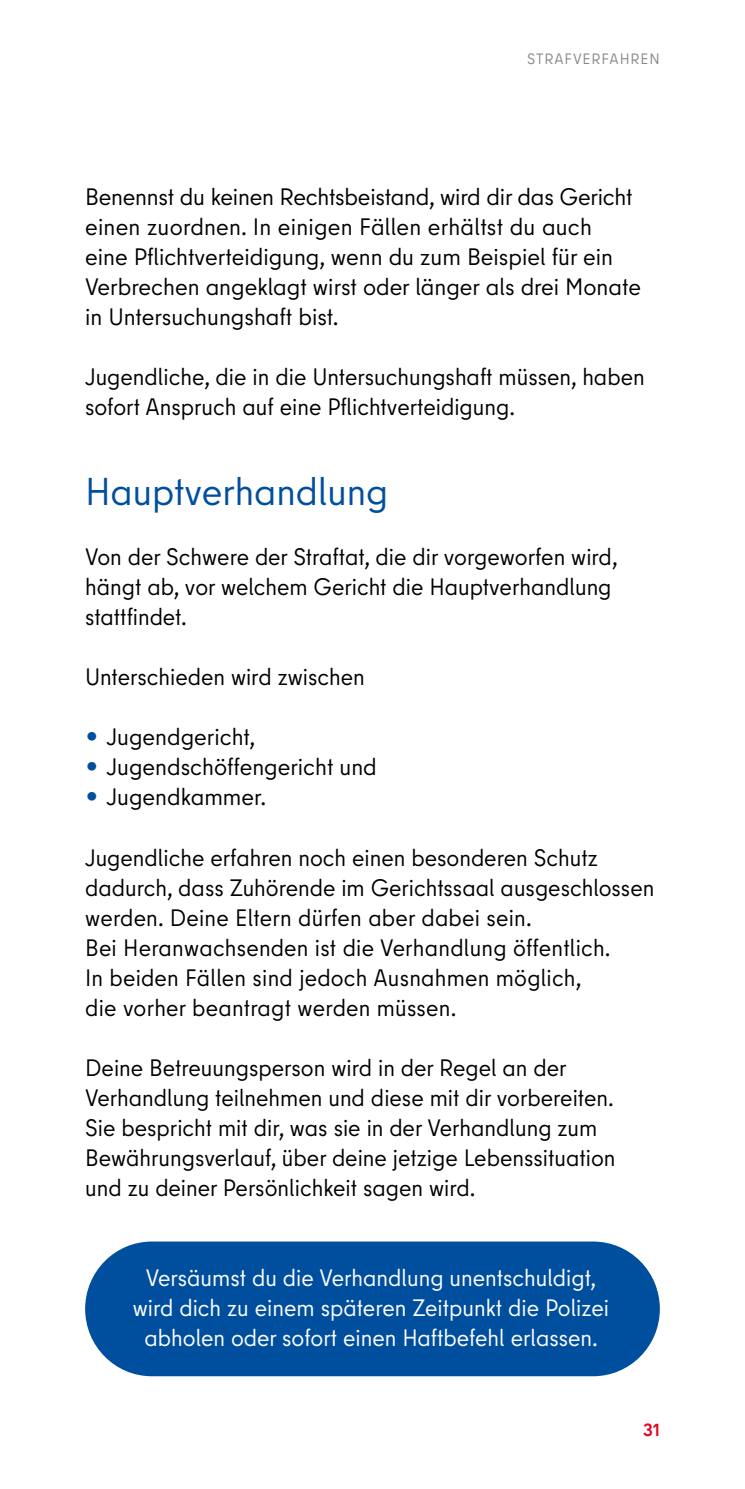
<style>
.page{position:relative;width:745px;height:1489px;background:#fff}
.page>*{position:absolute;margin:0;border:0;box-sizing:border-box;transform-origin:0 0}
.Intro_15_5_pt{font:38.75px "Berlin Type";color:#004f9f}
.Copy_9_5_pt{font:23.75px/30px "Berlin Type";color:#000}
.Copy_9_5_pt-2{font:23.75px/30px "Berlin Type";color:#fff;text-align:center}
.t1{font:700 17.5px "Berlin Type";color:#e40521}
.t2{font:15px "Berlin Type";letter-spacing:.06em;color:#878787}
.s1{font-size:30px;color:#004f9f}
</style>
<div class="page">
<div style="left:85px;top:1241px;width:574px;height:135px;background:#004f9f;border-radius:67px"></div>
<p class="t2" style="left:527px;top:49px;width:134px">STRAFVERFAHREN</p>
<p class="Copy_9_5_pt" style="left:85px;top:182px;width:548px">Benennst du keinen Rechtsbeistand, wird dir das Gericht einen zuordnen. In einigen Fällen erhältst du auch</p>
<p class="Copy_9_5_pt" style="left:85px;top:242px;width:557px">eine Pflichtverteidigung, wenn du zum Beispiel für ein<br>Verbrechen angeklagt wirst oder länger als drei Monate in Untersuchungshaft bist.</p>
<p class="Copy_9_5_pt" style="left:85px;top:362px;width:560px">Jugendliche, die in die Untersuchungshaft müssen, haben sofort Anspruch auf eine Pflichtverteidigung.</p>
<p class="Intro_15_5_pt" style="left:85px;top:467px;width:304px">Hauptverhandlung</p>
<p class="Copy_9_5_pt" style="left:85px;top:542px;width:534px">Von der Schwere der Straftat, die dir vorgeworfen wird, hängt ab, vor welchem Gericht die Hauptverhandlung stattfindet.</p>
<p class="Copy_9_5_pt" style="left:85px;top:662px;width:281px">Unterschieden wird zwischen</p>
<p class="Copy_9_5_pt" style="left:85px;top:722px;width:172px"><span class="s1">•</span> Jugendgericht,</p>
<p class="Copy_9_5_pt" style="left:85px;top:752px;width:293px"><span class="s1">•</span> Jugendschöffengericht und</p>
<p class="Copy_9_5_pt" style="left:85px;top:782px;width:183px"><span class="s1">•</span> Jugendkammer.</p>
<p class="Copy_9_5_pt" style="left:85px;top:842px;width:570px">Jugendliche erfahren noch einen besonderen Schutz dadurch, dass Zuhörende im Gerichtssaal ausgeschlossen werden. Deine Eltern dürfen aber dabei sein.<br>Bei Heranwachsenden ist die Verhandlung öffentlich.<br>In beiden Fällen sind jedoch Ausnahmen möglich,<br>die vorher beantragt werden müssen.</p>
<p class="Copy_9_5_pt" style="left:85px;top:1052px;width:531px">Deine Betreuungsperson wird in der Regel an der Verhandlung teilnehmen und diese mit dir vorbereiten.<br>Sie bespricht mit dir, was sie in der Verhandlung zum Bewährungsverlauf, über deine jetzige Lebenssituation und zu deiner Persönlichkeit sagen wird.</p>
<p class="Copy_9_5_pt-2" style="left:133px;top:1262px;width:477px">Versäumst du die Verhandlung unentschuldigt, wird dich zu einem späteren Zeitpunkt die Polizei abholen oder sofort einen Haftbefehl erlassen.</p>
<p class="t1" style="left:643px;top:1418px;width:18px">31</p>
</div>
